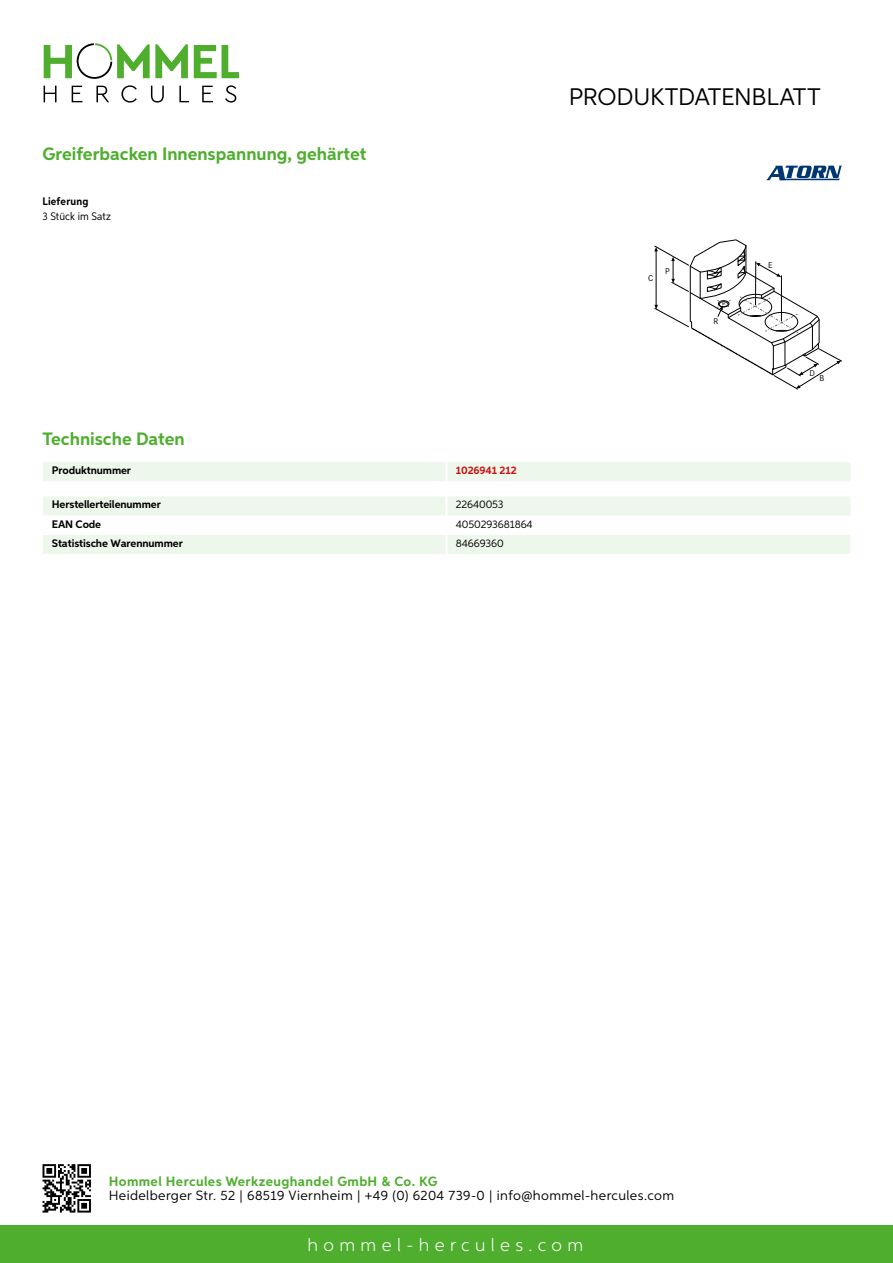
<style>
.page{position:relative;width:893px;height:1263px;background:#fff}
.page>*{position:absolute;margin:0;border:0;box-sizing:border-box;transform-origin:0 0}
.t1{font:24px "Aspira";letter-spacing:-.01em;color:#000}
.t2{font:700 18px "Aspira";color:#50ae2f}
.t3{font:300 18px "Aspira";letter-spacing:.3em;color:#fff}
.t4{font:13.5px "Aspira";letter-spacing:.03em;color:#000}
.t5{font:700 13.5px "Aspira";letter-spacing:.03em;color:#50ae2f}
.t6{font:700 10.95px "Aspira";letter-spacing:-.01em;color:#000}
.t7{font:10.95px "Aspira";letter-spacing:-.01em;color:#000}
.t8{font:10.95px "Aspira Nar";letter-spacing:.015em;color:#000}
.t9{font:700 10.95px "Aspira";letter-spacing:-.01em;color:#cd1013}
.t10{font:700 10.95px "Aspira Nar";letter-spacing:.02em;color:#000}
.t11{font:8.7px "Corporate S";color:#000}
</style>
<div class="page">
<div style="left:0;top:1226px;width:893px;height:37px;background:#50ae2f"></div>
<svg style="left:43px;top:1164px;width:48px;height:48px"></svg>
<svg style="left:194px;top:45px;width:45px;height:33px"></svg>
<svg style="left:44px;top:43px;width:144px;height:36px"></svg>
<svg style="left:44px;top:86px;width:13px;height:16px"></svg>
<svg style="left:72px;top:86px;width:10px;height:16px"></svg>
<svg style="left:96px;top:86px;width:13px;height:16px"></svg>
<svg style="left:121px;top:85px;width:16px;height:18px"></svg>
<svg style="left:151px;top:86px;width:13px;height:17px"></svg>
<svg style="left:179px;top:86px;width:10px;height:16px"></svg>
<svg style="left:202px;top:86px;width:11px;height:16px"></svg>
<svg style="left:225px;top:85px;width:11px;height:18px"></svg>
<div style="left:43px;top:462px;width:807px;height:19px;background:#eef7eb"></div>
<hr style="left:445px;top:462px;width:3px;height:19px;background:#fff">
<svg style="left:43px;top:497px;width:807px;height:57px"></svg>
<hr style="left:445px;top:535px;width:3px;height:19px;background:#fff">
<svg style="left:654px;top:239px;width:188px;height:150px"></svg>
<svg style="left:766px;top:166px;width:76px;height:14px"></svg>
<h2 class="t2" style="left:43px;top:142px;width:326px">Greiferbacken Innenspannung, gehärtet</h2>
<p class="t10" style="left:43px;top:195px;width:47px">Lieferung</p>
<p class="t8" style="left:43px;top:210px;width:70px">3 Stück im Satz</p>
<h2 class="t2" style="left:43px;top:428px;width:144px">Technische Daten</h2>
<p class="t6" style="left:52px;top:463px;width:81px">Produktnummer</p>
<p class="t9" style="left:456px;top:463px;width:62px">1026941 212</p>
<p class="t6" style="left:52px;top:498px;width:111px">Herstellerteilenummer</p>
<p class="t7" style="left:456px;top:498px;width:49px">22640053</p>
<p class="t6" style="left:52px;top:517px;width:51px">EAN Code</p>
<p class="t7" style="left:456px;top:517px;width:78px">4050293681864</p>
<p class="t6" style="left:52px;top:536px;width:132px">Statistische Warennummer</p>
<p class="t7" style="left:456px;top:536px;width:49px">84669360</p>
<h1 class="t1" style="left:569px;top:82px;width:253px">Produktdatenblatt</h1>
<p class="t11" style="left:648px;top:274px;width:7px">C</p>
<p class="t11" style="left:665px;top:266px;width:6px">P</p>
<p class="t11" style="left:714px;top:316px;width:6px">R</p>
<p class="t11" style="left:768px;top:260px;width:6px">E</p>
<p class="t11" style="left:809px;top:368px;width:7px">D</p>
<p class="t11" style="left:819px;top:373px;width:6px">B</p>
<p class="t5" style="left:109px;top:1172px;width:330px">Hommel Hercules Werkzeughandel GmbH &amp; Co. KG</p>
<p class="t4" style="left:109px;top:1187px;width:567px">Heidelberger Str. 52 | 68519 Viernheim | +49 (0) 6204 739-0 | info@hommel-hercules.com</p>
<h2 class="t3" style="left:307px;top:1234px;width:277px">hommel-hercules.com</h2>
</div>
